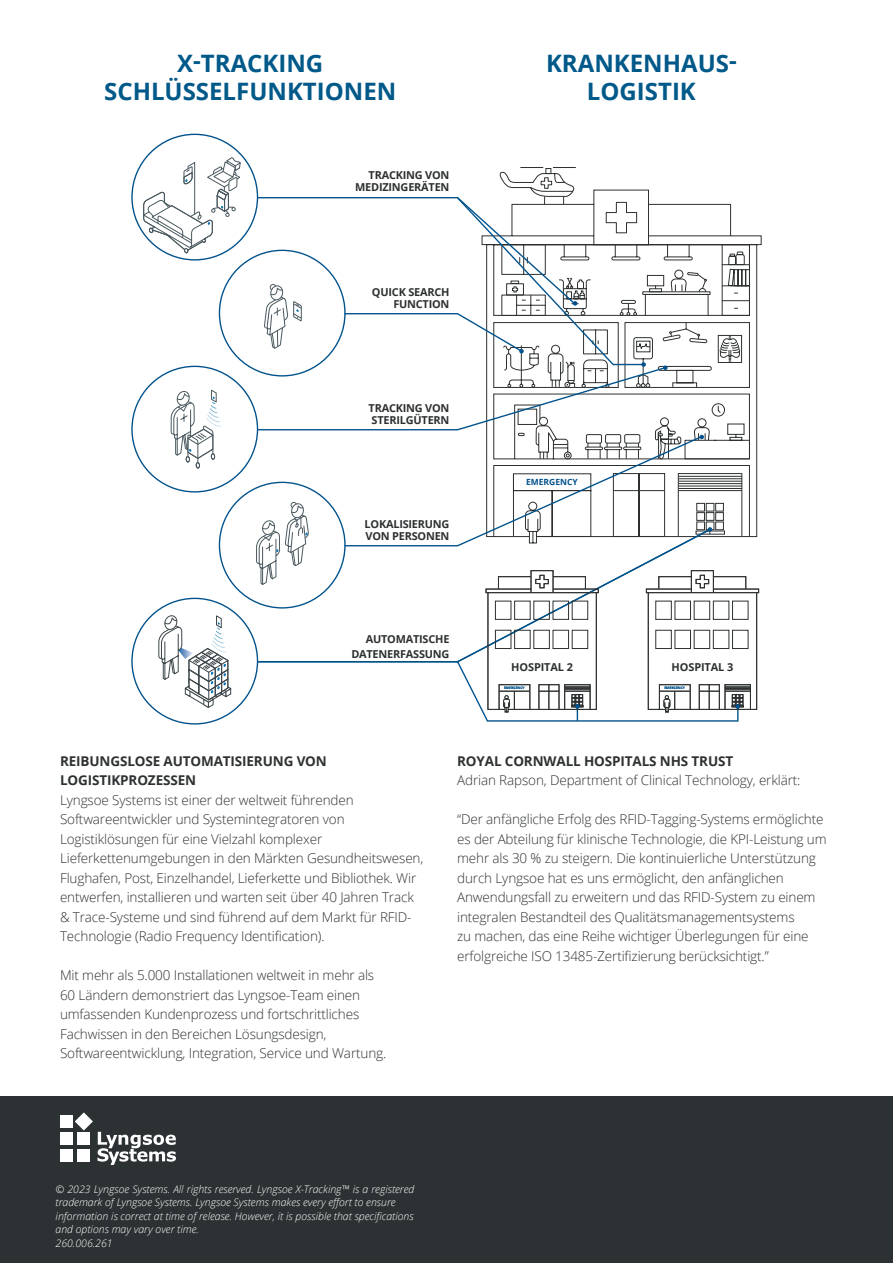
<style>
.page{position:relative;width:893px;height:1263px;background:#fff}
.page>*{position:absolute;margin:0;border:0;box-sizing:border-box;transform-origin:0 0}
.Headline_35_35{font:700 24px "Open Sans";color:#005989}
.Back_page_text{font:300 13.5px/19.5px "Open Sans";letter-spacing:-.01em;color:#2e3132}
.Back_page_text-2{font:700 13.5px/19.5px "Open Sans";letter-spacing:-.01em;color:#2e3132}
.Back_page_text-3{font:700 10.95px/15px "Open Sans";letter-spacing:-.02em;color:#2e3132;text-align:right}
.t1{font:italic 300 10.5px/13.5px "Open Sans";color:#fff}
.Back_page_text-4{font:700 8.55px "Open Sans";color:#00528c}
.Back_page_text-5{font:700 3.45px "Open Sans";color:#00528c}
</style>
<div class="page">
<svg style="left:257px;top:594px;width:454px;height:69px"></svg>
<div style="left:487px;top:592px;width:110px;height:118px;border:1px solid #2e3132"></div>
<div style="left:495px;top:601px;width:16px;height:19px;border:1px solid #2e3132"></div>
<div style="left:514px;top:601px;width:17px;height:19px;border:1px solid #2e3132"></div>
<div style="left:533px;top:601px;width:17px;height:19px;border:1px solid #2e3132"></div>
<div style="left:552px;top:601px;width:17px;height:19px;border:1px solid #2e3132"></div>
<div style="left:572px;top:601px;width:16px;height:19px;border:1px solid #2e3132"></div>
<div style="left:495px;top:630px;width:16px;height:19px;border:1px solid #2e3132"></div>
<div style="left:514px;top:630px;width:17px;height:19px;border:1px solid #2e3132"></div>
<div style="left:533px;top:630px;width:17px;height:19px;border:1px solid #2e3132"></div>
<div style="left:552px;top:630px;width:17px;height:19px;border:1px solid #2e3132"></div>
<div style="left:572px;top:630px;width:16px;height:19px;border:1px solid #2e3132"></div>
<div style="left:648px;top:592px;width:109px;height:118px;border:1px solid #2e3132"></div>
<div style="left:655px;top:601px;width:17px;height:19px;border:1px solid #2e3132"></div>
<div style="left:674px;top:601px;width:17px;height:19px;border:1px solid #2e3132"></div>
<div style="left:694px;top:601px;width:16px;height:19px;border:1px solid #2e3132"></div>
<div style="left:713px;top:601px;width:16px;height:19px;border:1px solid #2e3132"></div>
<div style="left:732px;top:601px;width:17px;height:19px;border:1px solid #2e3132"></div>
<div style="left:655px;top:630px;width:17px;height:19px;border:1px solid #2e3132"></div>
<div style="left:674px;top:630px;width:17px;height:19px;border:1px solid #2e3132"></div>
<div style="left:694px;top:630px;width:16px;height:19px;border:1px solid #2e3132"></div>
<div style="left:713px;top:630px;width:16px;height:19px;border:1px solid #2e3132"></div>
<div style="left:732px;top:630px;width:17px;height:19px;border:1px solid #2e3132"></div>
<svg style="left:456px;top:661px;width:295px;height:61px"></svg>
<svg style="left:143px;top:157px;width:97px;height:96px"></svg>
<svg style="left:171px;top:390px;width:50px;height:78px"></svg>
<svg style="left:256px;top:167px;width:504px;height:427px"></svg>
<svg style="left:158px;top:615px;width:73px;height:93px"></svg>
<div style="left:0;top:1097px;width:893px;height:166px;background:#2c3133"></div>
<div style="left:60px;top:1115px;width:13px;height:13px;background:#fff"></div>
<div style="left:60px;top:1132px;width:13px;height:12px;background:#fff"></div>
<div style="left:60px;top:1148px;width:13px;height:13px;background:#fff"></div>
<svg style="left:75px;top:1112px;width:101px;height:53px"></svg>
<p class="Headline_35_35" style="left:177px;top:47px;width:148px">X-TRACKING</p>
<p class="Headline_35_35" style="left:104px;top:74px;width:294px">SCHLÜSSELFUNKTIONEN</p>
<p class="Back_page_text-3" style="left:369px;top:167px;width:82px">TRACKING VON</p>
<p class="Back_page_text-3" style="left:355px;top:179px;width:96px">MEDIZINGERÄTEN</p>
<p class="Headline_35_35" style="left:546px;top:47px;width:192px">KRANKENHAUS-</p>
<p class="Headline_35_35" style="left:587px;top:74px;width:110px">LOGISTIK</p>
<p class="Back_page_text-3" style="left:372px;top:285px;width:79px;line-height:12.1px">QUICK SEARCH<br>FUNCTION</p>
<p class="Back_page_text-3" style="left:369px;top:400px;width:82px">TRACKING VON</p>
<p class="Back_page_text-3" style="left:372px;top:412px;width:79px">STERILGÜTERN</p>
<p class="Back_page_text-3" style="left:365px;top:516px;width:86px">LOKALISIERUNG</p>
<p class="Back_page_text-3" style="left:365px;top:528px;width:85px">VON PERSONEN</p>
<p class="Back_page_text-4" style="left:526px;top:476px;width:53px">EMERGENCY</p>
<p class="Back_page_text-3" style="left:351px;top:631px;width:100px">AUTOMATISCHE<br>DATENERFASSUNG</p>
<p class="Back_page_text-3" style="left:511px;top:659px;width:63px">HOSPITAL 2</p>
<p class="Back_page_text-5" style="left:504px;top:685px;width:22px">EMERGENCY</p>
<p class="Back_page_text-3" style="left:672px;top:659px;width:63px">HOSPITAL 3</p>
<p class="Back_page_text-5" style="left:664px;top:685px;width:22px">EMERGENCY</p>
<p class="Back_page_text-2" style="left:60px;top:750px;width:268px">REIBUNGSLOSE AUTOMATISIERUNG VON<br>LOGISTIKPROZESSEN</p>
<p class="Back_page_text" style="left:60px;top:789px;width:365px">Lyngsoe Systems ist einer der weltweit führenden Softwareentwickler und Systemintegratoren von Logistiklösungen für eine Vielzahl komplexer Lieferkettenumgebungen in den Märkten Gesundheitswesen, Flughafen, Post, Einzelhandel, Lieferkette und Bibliothek. Wir entwerfen, installieren und warten seit über 40 Jahren Track &amp; Trace-Systeme und sind führend auf dem Markt für RFID-Technologie (Radio Frequency Identification).</p>
<p class="Back_page_text" style="left:60px;top:965px;width:328px">Mit mehr als 5.000 Installationen weltweit in mehr als 60 Ländern demonstriert das Lyngsoe-Team einen umfassenden Kundenprozess und fortschrittliches Fachwissen in den Bereichen Lösungsdesign, Softwareentwicklung, Integration, Service und Wartung.</p>
<p class="Back_page_text-2" style="left:457px;top:750px;width:278px">ROYAL CORNWALL HOSPITALS NHS TRUST</p>
<p class="Back_page_text" style="left:457px;top:770px;width:345px">Adrian Rapson, Department of Clinical Technology, erklärt:</p>
<p class="Back_page_text" style="left:457px;top:809px;width:371px">“Der anfängliche Erfolg des RFID-Tagging-Systems ermöglichte es der Abteilung für klinische Technologie, die KPI-Leistung um mehr als 30 % zu steigern. Die kontinuierliche Unterstützung durch Lyngsoe hat es uns ermöglicht, den anfänglichen Anwendungsfall zu erweitern und das RFID-System zu einem integralen Bestandteil des Qualitätsmanagementsystems<br>zu machen, das eine Reihe wichtiger Überlegungen für eine erfolgreiche ISO 13485-Zertifizierung berücksichtigt.”</p>
<p class="t1" style="left:56px;top:1182px;width:360px">© 2023 Lyngsoe Systems. All rights reserved. Lyngsoe X-Tracking™ is a registered trademark of Lyngsoe Systems. Lyngsoe Systems makes every effort to ensure information is correct at time of release. However, it is possible that specifications and options may vary over time.<br>260.006.261</p>
</div>
